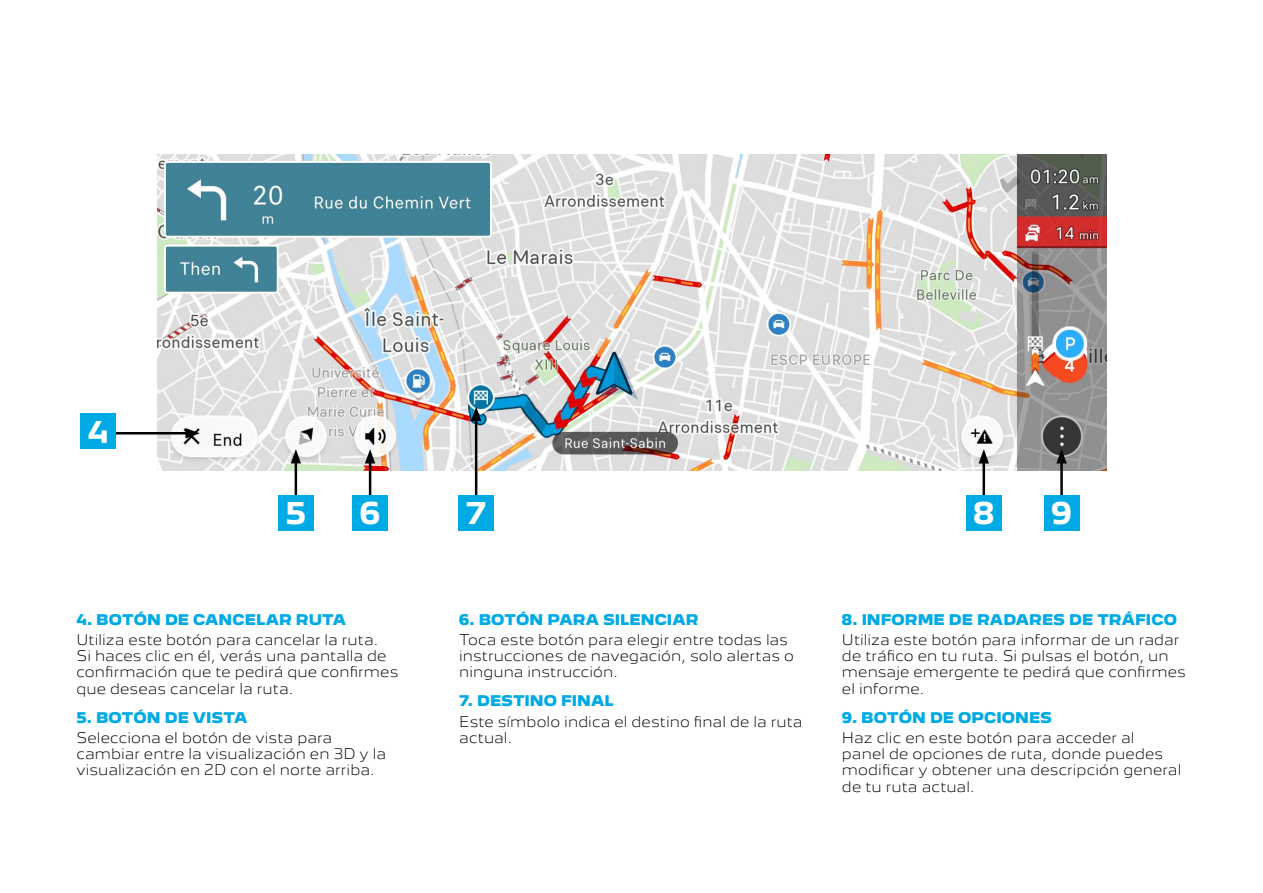
<style>
.page{position:relative;width:1263px;height:893px;background:#fff}
.page>*{position:absolute;margin:0;border:0;box-sizing:border-box;transform-origin:0 0}
.t1{font:700 27.45px "Peugeot New";color:#fff}
.t2{font:300 13.5px/16.2px "Peugeot New";letter-spacing:.005em;color:#000}
.t3{font:900 13.5px "Peugeot New";letter-spacing:.005em;color:#00aae5}
</style>
<div class="page">
<img style="left:158px;top:154px;width:949px;height:317px">
<hr style="left:98px;top:432px;width:92px;height:2px;background:#000">
<svg style="left:186px;top:428px;width:14px;height:10px"></svg>
<hr style="left:295px;top:459px;width:2px;height:42px;background:#000">
<svg style="left:291px;top:449px;width:10px;height:14px"></svg>
<hr style="left:369px;top:459px;width:2px;height:42px;background:#000">
<svg style="left:365px;top:449px;width:10px;height:14px"></svg>
<hr style="left:982px;top:459px;width:3px;height:42px;background:#000">
<svg style="left:978px;top:449px;width:11px;height:14px"></svg>
<hr style="left:1060px;top:459px;width:3px;height:42px;background:#000">
<svg style="left:1056px;top:449px;width:11px;height:14px"></svg>
<hr style="left:475px;top:416px;width:2px;height:85px;background:#000">
<svg style="left:471px;top:407px;width:10px;height:14px"></svg>
<div style="left:80px;top:414px;width:36px;height:35px;background:#00aae5"></div>
<div style="left:278px;top:495px;width:36px;height:35px;background:#00aae5"></div>
<div style="left:352px;top:495px;width:36px;height:35px;background:#00aae5"></div>
<div style="left:458px;top:495px;width:36px;height:35px;background:#00aae5"></div>
<div style="left:966px;top:495px;width:35px;height:35px;background:#00aae5"></div>
<div style="left:1044px;top:495px;width:35px;height:35px;background:#00aae5"></div>
<h1 class="t1" style="left:88px;top:409px;width:22px">4</h1>
<h1 class="t1" style="left:286px;top:490px;width:22px">5</h1>
<h1 class="t1" style="left:360px;top:490px;width:22px">6</h1>
<h1 class="t1" style="left:466px;top:490px;width:22px">7</h1>
<h1 class="t1" style="left:973px;top:490px;width:22px">8</h1>
<h1 class="t1" style="left:1051px;top:490px;width:22px">9</h1>
<p class="t3" style="left:77px;top:608px;width:271px">4. BOTÓN DE CANCELAR RUTA</p>
<p class="t2" style="left:77px;top:630px;width:323px">Utiliza este botón para cancelar la ruta.<br>Si haces clic en él, verás una pantalla de confirmación que te pedirá que confirmes que deseas cancelar la ruta.</p>
<p class="t3" style="left:77px;top:706px;width:172px">5. BOTÓN DE VISTA</p>
<p class="t2" style="left:77px;top:728px;width:311px">Selecciona el botón de vista para cambiar entre la visualización en 3D y la visualización en 2D con el norte arriba.</p>
<p class="t3" style="left:459px;top:608px;width:241px">6. BOTÓN PARA SILENCIAR</p>
<p class="t2" style="left:459px;top:630px;width:336px">Toca este botón para elegir entre todas las instrucciones de navegación, solo alertas o ninguna instrucción.</p>
<p class="t3" style="left:459px;top:690px;width:156px">7. DESTINO FINAL</p>
<p class="t2" style="left:459px;top:712px;width:345px">Este símbolo indica el destino final de la ruta actual.</p>
<p class="t3" style="left:842px;top:608px;width:337px">8. INFORME DE RADARES DE TRÁFICO</p>
<p class="t2" style="left:842px;top:630px;width:345px">Utiliza este botón para informar de un radar de tráfico en tu ruta. Si pulsas el botón, un mensaje emergente te pedirá que confirmes el informe.</p>
<p class="t3" style="left:842px;top:706px;width:212px">9. BOTÓN DE OPCIONES</p>
<p class="t2" style="left:842px;top:728px;width:341px">Haz clic en este botón para acceder al<br>panel de opciones de ruta, donde puedes modificar y obtener una descripción general de tu ruta actual.</p>
</div>
